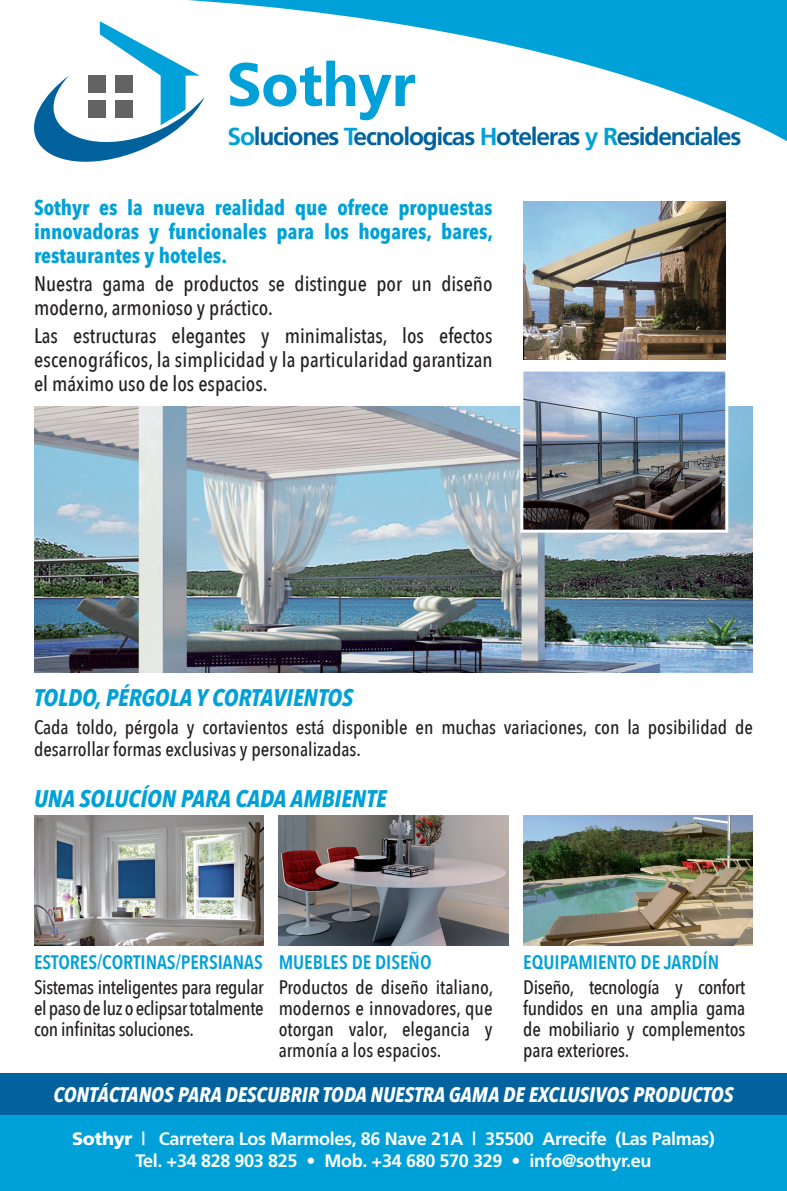
<style>
.page{position:relative;width:787px;height:1191px;background:#fff}
.page>*{position:absolute;margin:0;border:0;box-sizing:border-box;transform-origin:0 0}
.t1{font:700 24.6px "Frutiger";letter-spacing:-.05em;color:#01629d}
.t2{font:italic 700 24px "Avenir Next Condensed";color:#00a1d8}
.t3{font:500 21px/24px "Avenir Next Condensed";color:#231f20}
.t4{font:700 21px/24px "Avenir Next Condensed";color:#00a1d8;text-align:justify}
.t5{font:italic 700 21px "Avenir Next Condensed";color:#fff}
.t6{font:500 19.5px/21px "Avenir Next Condensed";color:#231f20;text-align:justify}
.t7{font:600 19.5px "Avenir Next Condensed";color:#00a1d8}
.t8{font:700 18px/21.6px "Frutiger";letter-spacing:-.02em;color:#fff;text-align:center}
.s1{color:#00a1d8}
.s2{font-family:"Frutiger LT Std";font-weight:900}
</style>
<div class="page">
<img style="left:34px;top:406px;width:719px;height:267px">
<div style="left:0;top:1114px;width:787px;height:77px;background:#00a1d8"></div>
<div style="left:0;top:1073px;width:787px;height:41px;background:#01629d"></div>
<svg style="left:188px;top:0;width:599px;height:142px"></svg>
<img style="left:519px;top:371px;width:210px;height:163px">
<img style="left:34px;top:816px;width:230px;height:129px">
<img style="left:279px;top:816px;width:229px;height:129px">
<img style="left:523px;top:816px;width:230px;height:129px">
<img style="left:523px;top:202px;width:202px;height:158px">
<svg style="left:229px;top:61px;width:186px;height:59px"></svg>
<svg style="left:34px;top:21px;width:170px;height:141px"></svg>
<p class="t1" style="left:227px;top:122px;width:515px"><span class="s1">So</span>luciones <span class="s1">T</span>ecnologicas <span class="s1">H</span>oteleras <span class="s1">y R</span>esidenciales</p>
<p class="t4" style="left:34px;top:195px;width:461px">Sothyr es la nueva realidad que ofrece propuestas innovadoras y funcionales para los hogares, bares, restaurantes y hoteles.</p>
<p class="t3" style="left:34px;top:271px;width:460px">Nuestra gama de productos se distingue por un diseño moderno, armonioso y práctico.</p>
<p class="t3" style="left:34px;top:324px;width:460px;text-align:justify">Las estructuras elegantes y minimalistas, los efectos escenográficos, la simplicidad y la particularidad garantizan el máximo uso de los espacios.</p>
<p class="t2" style="left:34px;top:683px;width:321px">TOLDO, PÉRGOLA Y CORTAVIENTOS</p>
<p class="t6" style="left:34px;top:715px;width:720px;line-height:22.5px">Cada toldo, pérgola y cortavientos está disponible en muchas variaciones, con la posibilidad de desarrollar formas exclusivas y personalizadas.</p>
<p class="t2" style="left:34px;top:784px;width:354px">UNA SOLUCÍON PARA CADA AMBIENTE</p>
<p class="t7" style="left:34px;top:945px;width:230px">ESTORES/CORTINAS/PERSIANAS</p>
<p class="t6" style="left:34px;top:976px;width:231px">Sistemas inteligentes para regular el paso de luz o eclipsar totalmente con infinitas soluciones.</p>
<p class="t7" style="left:279px;top:945px;width:154px">MUEBLES DE DISEÑO</p>
<p class="t6" style="left:279px;top:976px;width:216px">Productos de diseño italiano, modernos e innovadores, que otorgan valor, elegancia y armonía a los espacios.</p>
<p class="t7" style="left:523px;top:945px;width:197px">EQUIPAMIENTO DE JARDÍN</p>
<p class="t6" style="left:523px;top:976px;width:223px">Diseño, tecnología y confort fundidos en una amplia gama de mobiliario y complementos para exteriores.</p>
<p class="t5" style="left:54px;top:1081px;width:681px">CONTÁCTANOS PARA DESCUBRIR TODA NUESTRA GAMA DE EXCLUSIVOS PRODUCTOS</p>
<p class="t8" style="left:72px;top:1128px;width:644px"><span class="s2">Sothyr</span> | Carretera Los Marmoles, 86 Nave 21A | 35500 Arrecife (Las Palmas)<br>Tel. +34 828 903 825 • Mob. +34 680 570 329 • info@sothyr.eu</p>
</div>
